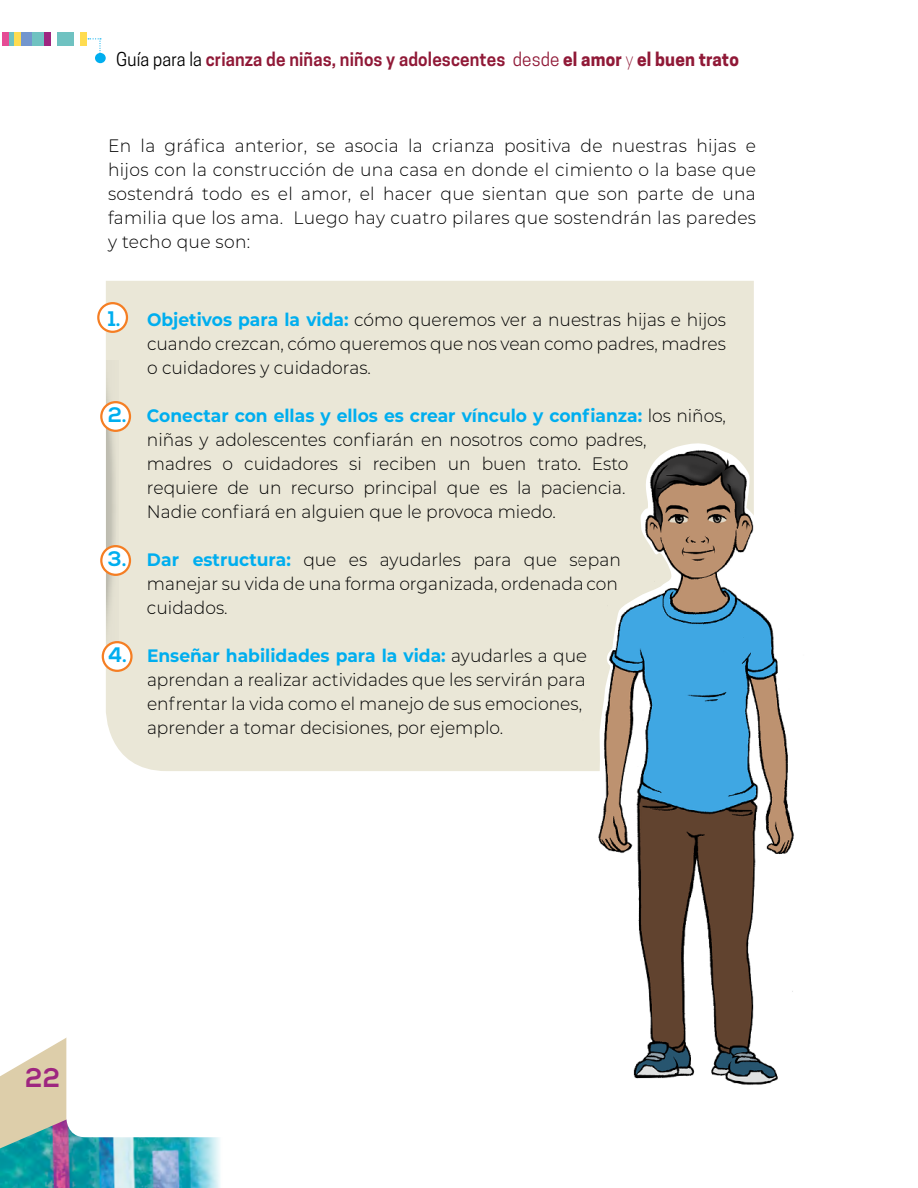
<style>
.page{position:relative;width:918px;height:1188px;background:#fff}
.page>*{position:absolute;margin:0;border:0;box-sizing:border-box;transform-origin:0 0}
.t1{font:700 27px "Nexa";color:#9e2680;scale:.95 1}
.t2{font:300 18px/24px "Montserrat";color:#000;scale:.95 1}
.t3{font:600 18px "Cooper Hewitt";letter-spacing:.01em;color:#901937;scale:.95 1}
.s1{font-weight:400;color:#000}
.s2{font-weight:400}
.s3{font-weight:700}
.s4{font-weight:300}
.s5{font-family:"Nexa";font-weight:700;font-size:21px;color:#00aeef}
.s6{font-weight:700;color:#00aeef}
</style>
<div class="page">
<img style="left:0;top:1038px;width:220px;height:150px">
<svg style="left:66px;top:1037px;width:154px;height:100px"></svg>
<div style="left:80px;top:32px;width:7px;height:14px;background:#ffdc50"></div>
<div style="left:57px;top:32px;width:16px;height:14px;background:#6fc2c1"></div>
<div style="left:32px;top:32px;width:12px;height:14px;background:#6fc2c1"></div>
<div style="left:8px;top:32px;width:6px;height:14px;background:#6fc2c1"></div>
<div style="left:21px;top:32px;width:11px;height:14px;background:#7396ce"></div>
<div style="left:2px;top:32px;width:6px;height:14px;background:#e54c95"></div>
<div style="left:44px;top:32px;width:7px;height:14px;background:#9e2680"></div>
<div style="left:14px;top:32px;width:6px;height:14px;background:#ffdc50"></div>
<div style="left:95px;top:53px;width:11px;height:10px;background:#00aeef;border-radius:50%"></div>
<svg style="left:88px;top:38px;width:13px;height:19px"></svg>
<div style="left:106px;top:281px;width:648px;height:490px;background:#eae7d7"></div>
<img style="left:107px;top:361px;width:11px;height:285px">
<div style="left:98px;top:303px;width:29px;height:29px;background:#fff;border-radius:50%"></div>
<div style="left:97px;top:302px;width:31px;height:31px;border:2px solid #f57e23;border-radius:50%"></div>
<div style="left:101px;top:402px;width:29px;height:29px;background:#fff;border-radius:50%"></div>
<div style="left:100px;top:401px;width:31px;height:31px;border:2px solid #f57e23;border-radius:50%"></div>
<div style="left:101px;top:546px;width:29px;height:29px;background:#fff;border-radius:50%"></div>
<div style="left:100px;top:545px;width:31px;height:31px;border:2px solid #f57e23;border-radius:50%"></div>
<div style="left:103px;top:642px;width:28px;height:29px;background:#fff;border-radius:50%"></div>
<div style="left:102px;top:641px;width:31px;height:31px;border:2px solid #f57e23;border-radius:50%"></div>
<img style="left:581px;top:441px;width:213px;height:644px">
<p class="t3" style="left:116px;top:49px;width:657px"><span class="s1">Guía para la</span> crianza de niñas, niños y adolescentes <span class="s2">desde</span> <span class="s3">el amor</span> <span class="s4">y</span> <span class="s3">el buen trato</span></p>
<p class="t2" style="left:108px;top:133px;width:684px;text-align:justify">En la gráfica anterior, se asocia la crianza positiva de nuestras hijas e hijos con la construcción de una casa en donde el cimiento o la base que sostendrá todo es el amor, el hacer que sientan que son parte de una familia que los ama. Luego hay cuatro pilares que sostendrán las paredes y techo que son:</p>
<p class="t2" style="left:147px;top:307px;width:611px;text-align:justify;text-indent:-39px"><span class="s5">1.</span> <span class="s6">Objetivos para la vida:</span> cómo queremos ver a nuestras hijas e hijos cuando crezcan, cómo queremos que nos vean como padres, madres o cuidadores y cuidadoras.</p>
<p class="t2" style="left:147px;top:403px;width:611px;text-indent:-39px"><span class="s5">2.</span> <span class="s6">Conectar con ellas y ellos es crear vínculo y confianza:</span> los niños, niñas y adolescentes confiarán en nosotros como padres,<br>madres o cuidadores si reciben un buen trato. Esto<br>requiere de un recurso principal que es la paciencia.<br>Nadie confiará en alguien que le provoca miedo.</p>
<p class="t2" style="left:147px;top:547px;width:500px;text-indent:-39px"><span class="s5">3.</span> <span class="s6">Dar estructura:</span> que es ayudarles para que sepan manejar su vida de una forma organizada, ordenada con cuidados.</p>
<p class="t2" style="left:147px;top:643px;width:464px;text-indent:-39px"><span class="s5">4.</span> <span class="s6">Enseñar habilidades para la vida:</span> ayudarles a que aprendan a realizar actividades que les servirán para enfrentar la vida como el manejo de sus emociones, aprender a tomar decisiones, por ejemplo.</p>
<h1 class="t1" style="left:26px;top:1062px;width:38px">22</h1>
</div>
